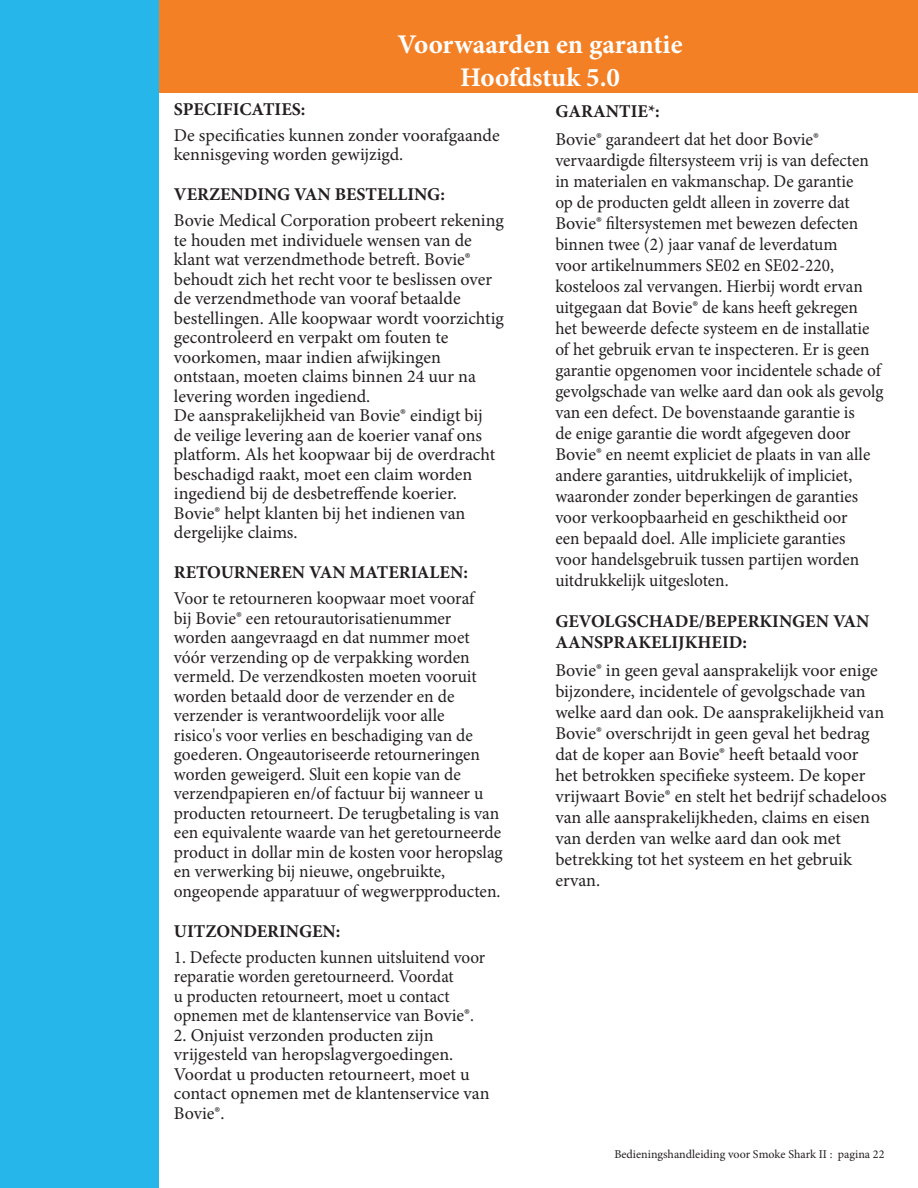
<style>
.page{position:relative;width:918px;height:1188px;background:#fff}
.page>*{position:absolute;margin:0;border:0;box-sizing:border-box;transform-origin:0 0}
.t1{font:700 27px "Minion Pro";letter-spacing:-.005em;color:#fff}
.Terms_body_space{font:18px/21px "Minion Pro";color:#231f20}
.Terms_body{font:18px/19.5px "Minion Pro";color:#231f20}
.Terms_body-2{font:18px/19.5px "Minion Pro";color:#231f20;scale:.95 1}
.Terms_header{font:700 18px/21px "Minion Pro";color:#231f20}
.t2{font:12px "Minion Pro";color:#231f20}
</style>
<div class="page">
<div style="left:151px;top:0;width:767px;height:93px;background:#f48026"></div>
<div style="left:0;top:0;width:159px;height:1188px;background:#26b6ea"></div>
<p class="t1" style="left:398px;top:26px;width:286px">Voorwaarden en garantie</p>
<p class="t1" style="left:460px;top:58px;width:162px">Hoofdstuk 5.0</p>
<p class="Terms_header" style="left:555px;top:100px;width:106px">GARANTIE*:</p>
<p class="Terms_body_space" style="left:555px;top:128px;width:330px">Bovie® garandeert dat het door Bovie® vervaardigde filtersysteem vrij is van defecten in materialen en vakmanschap. De garantie<br>op de producten geldt alleen in zoverre dat Bovie® filtersystemen met bewezen defecten binnen twee (2) jaar vanaf de leverdatum<br>voor artikelnummers SE02 en SE02-220, kosteloos zal vervangen. Hierbij wordt ervan uitgegaan dat Bovie® de kans heeft gekregen het beweerde defecte systeem en de installatie of het gebruik ervan te inspecteren. Er is geen garantie opgenomen voor incidentele schade of gevolgschade van welke aard dan ook als gevolg van een defect. De bovenstaande garantie is<br>de enige garantie die wordt afgegeven door Bovie® en neemt expliciet de plaats in van alle andere garanties, uitdrukkelijk of impliciet, waaronder zonder beperkingen de garanties voor verkoopbaarheid en geschiktheid oor<br>een bepaald doel. Alle impliciete garanties<br>voor handelsgebruik tussen partijen worden uitdrukkelijk uitgesloten.</p>
<p class="Terms_header" style="left:555px;top:610px;width:316px">GEVOLGSCHADE/BEPERKINGEN VAN<br>AANSPRAKELIJKHEID:</p>
<p class="Terms_body_space" style="left:555px;top:659px;width:333px">Bovie® in geen geval aansprakelijk voor enige bijzondere, incidentele of gevolgschade van welke aard dan ook. De aansprakelijkheid van Bovie® overschrijdt in geen geval het bedrag dat de koper aan Bovie® heeft betaald voor<br>het betrokken specifieke systeem. De koper vrijwaart Bovie® en stelt het bedrijf schadeloos van alle aansprakelijkheden, claims en eisen van derden van welke aard dan ook met betrekking tot het systeem en het gebruik ervan.</p>
<p class="Terms_header" style="left:174px;top:98px;width:133px">SPECIFICATIES:</p>
<p class="Terms_body_space" style="left:174px;top:126px;width:327px;line-height:19.5px">De specificaties kunnen zonder voorafgaande kennisgeving worden gewijzigd.</p>
<p class="Terms_header" style="left:174px;top:184px;width:273px">VERZENDING VAN BESTELLING:</p>
<p class="Terms_body" style="left:174px;top:211px;width:332px">Bovie Medical Corporation probeert rekening te houden met individuele wensen van de klant wat verzendmethode betreft. Bovie® behoudt zich het recht voor te beslissen over de verzendmethode van vooraf betaalde bestellingen. Alle koopwaar wordt voorzichtig gecontroleerd en verpakt om fouten te voorkomen, maar indien afwijkingen ontstaan, moeten claims binnen 24 uur na levering worden ingediend.</p>
<p class="Terms_body_space" style="left:174px;top:406px;width:323px;line-height:19.5px">De aansprakelijkheid van Bovie® eindigt bij de veilige levering aan de koerier vanaf ons platform. Als het koopwaar bij de overdracht beschadigd raakt, moet een claim worden ingediend bij de desbetreffende koerier.<br>Bovie® helpt klanten bij het indienen van dergelijke claims.</p>
<p class="Terms_header" style="left:174px;top:562px;width:296px">RETOURNEREN VAN MATERIALEN:</p>
<p class="Terms_body_space" style="left:174px;top:589px;width:330px;line-height:19.5px">Voor te retourneren koopwaar moet vooraf<br>bij Bovie® een retourautorisatienummer worden aangevraagd en dat nummer moet vóór verzending op de verpakking worden vermeld. De verzendkosten moeten vooruit worden betaald door de verzender en de verzender is verantwoordelijk voor alle<br>risico's voor verlies en beschadiging van de goederen. Ongeautoriseerde retourneringen worden geweigerd. Sluit een kopie van de verzendpapieren en/of factuur bij wanneer u producten retourneert. De terugbetaling is van een equivalente waarde van het geretourneerde product in dollar min de kosten voor heropslag en verwerking bij nieuwe, ongebruikte, ongeopende apparatuur of wegwerpproducten.</p>
<p class="Terms_header" style="left:174px;top:920px;width:168px">UITZONDERINGEN:</p>
<p class="Terms_body-2" style="left:174px;top:947px;width:329px">1. Defecte producten kunnen uitsluitend voor reparatie worden geretourneerd. Voordat<br>u producten retourneert, moet u contact opnemen met de klantenservice van Bovie®.</p>
<p class="Terms_body" style="left:174px;top:1025px;width:317px">2. Onjuist verzonden producten zijn vrijgesteld van heropslagvergoedingen.<br>Voordat u producten retourneert, moet u contact opnemen met de klantenservice van Bovie®.</p>
<p class="t2" style="left:614px;top:1146px;width:271px">Bedieningshandleiding voor Smoke Shark II : pagina 22</p>
</div>
